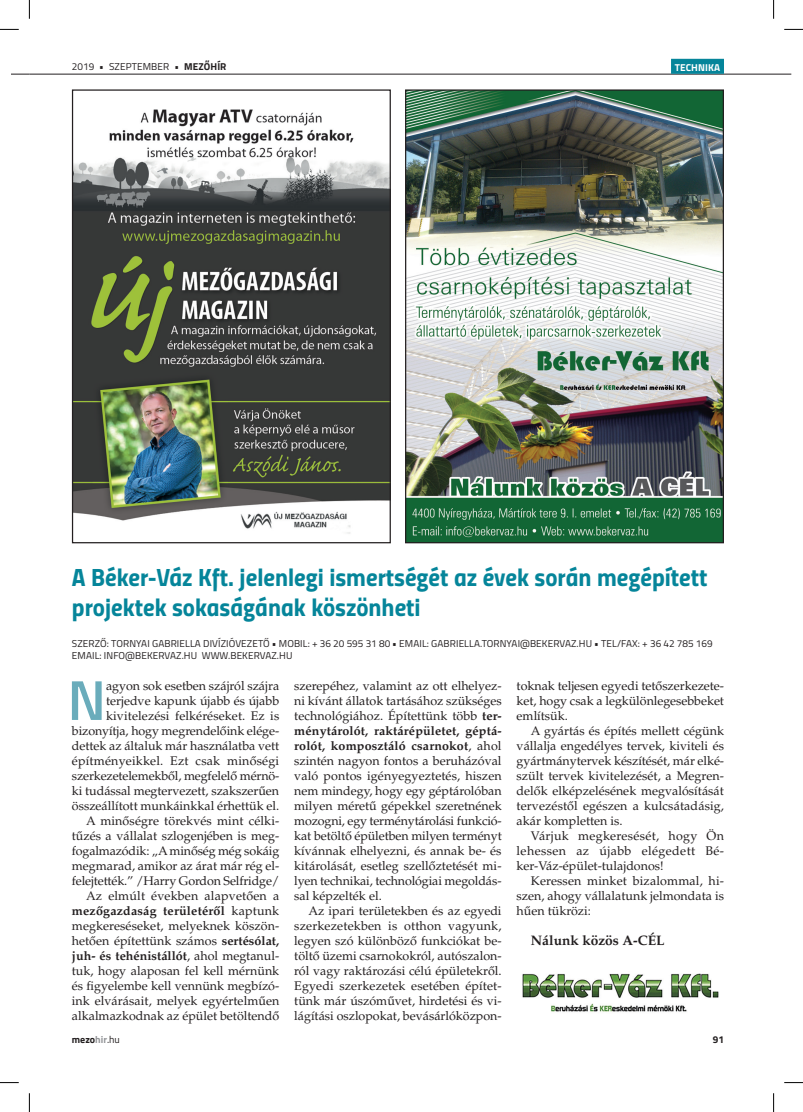
<style>
.page{position:relative;width:803px;height:1112px;background:#fff}
.page>*{position:absolute;margin:0;border:0;box-sizing:border-box;transform-origin:0 0}
.ELSŐ_BEKEZDÉS{font:600 56.25px "Titillium";color:#6aacbb}
.NÖVTERM_főcím{font:25px/30px "Titillium Bold Upright";color:#05859a}
.NORMAL-3_HASAB{font:700 13.75px "Palatino LT Std";color:#231f20}
.NORMAL-3_HASAB-2{font:12.5px/15px "Palatino LT Std";color:#231f20;text-align:justify}
.ELSŐ_BEKEZDÉS-2{font:12.5px/15px "Palatino LT Std";color:#231f20;text-align:right}
.SZERZŐ{font:10px/12px "Titillium";letter-spacing:.01em;color:#231f20}
.t1{font:700 10px "Titillium";color:#231f20}
.t2{font:700 10px "Titillium";letter-spacing:.01em;color:#fff}
.s1{font-weight:700}
.s2{color:#939598}
.s3{font-weight:400}
</style>
<div class="page">
<img style="left:522px;top:973px;width:197px;height:39px">
<img style="left:74px;top:109px;width:315px;height:425px">
<div style="left:72px;top:89px;width:319px;height:454px;border:1px solid #231f20"></div>
<img style="left:407px;top:91px;width:315px;height:450px">
<div style="left:405px;top:89px;width:319px;height:454px;border:1px solid #231f20"></div>
<svg style="left:12px;top:74px;width:17px;height:1px"></svg>
<hr style="left:29px;top:74px;width:762px;height:1px;background:#231f20">
<div style="left:671px;top:59px;width:53px;height:15px;background:#05859a"></div>
<svg style="left:0;top:29px;width:19px;height:1px"></svg>
<svg style="left:784px;top:29px;width:19px;height:1px"></svg>
<svg style="left:0;top:1082px;width:19px;height:1px"></svg>
<svg style="left:784px;top:1082px;width:19px;height:1px"></svg>
<svg style="left:29px;top:0;width:1px;height:19px"></svg>
<svg style="left:29px;top:1093px;width:1px;height:18px"></svg>
<svg style="left:773px;top:0;width:1px;height:19px"></svg>
<svg style="left:773px;top:1093px;width:1px;height:18px"></svg>
<p class="SZERZŐ" style="left:72px;top:60px;width:156px">2019 • SZEPTEMBER • <span class="s1">MEZŐHÍR</span></p>
<p class="t2" style="left:675px;top:60px;width:47px">TECHNIKA</p>
<p class="NÖVTERM_főcím" style="left:72px;top:560px;width:637px">A Béker-Váz Kft. jelenlegi ismertségét az évek során megépített projektek sokaságának köszönheti</p>
<p class="SZERZŐ" style="left:72px;top:636px;width:642px">SZERZŐ: TORNYAI GABRIELLA DIVÍZIÓVEZETŐ • MOBIL: + 36 20 595 31 80 • EMAIL: GABRIELLA.TORNYAI@BEKERVAZ.HU • TEL/FAX: + 36 42 785 169<br>EMAIL: INFO@BEKERVAZ.HU WWW.BEKERVAZ.HU</p>
<p class="ELSŐ_BEKEZDÉS" style="left:67px;top:657px;width:40px">N</p>
<p class="ELSŐ_BEKEZDÉS-2" style="left:72px;top:678px;width:209px">agyon sok esetben szájról szájra terjedve kapunk újabb és újabb kivitelezési felkéréseket. Ez is bizonyítja, hogy megrendelőink elége&shy;dettek az általuk már használatba vett építményeikkel. Ezt csak minőségi szerkezetelemekből, megfelelő mérnö&shy;ki tudással megtervezett, szakszerűen összeállított munkáinkkal érhettük el.</p>
<p class="NORMAL-3_HASAB-2" style="left:72px;top:813px;width:209px;text-indent:14px">A minőségre törekvés mint célki&shy;tűzés a vállalat szlogenjében is meg&shy;fogalmazódik: „A minőség még sokáig megmarad, amikor az árat már rég el&shy;felejtették.” /Harry Gordon Selfridge/</p>
<p class="NORMAL-3_HASAB-2" style="left:72px;top:888px;width:209px;text-indent:14px">Az elmúlt években alapvetően a <span class="s1">mezőgazdaság területéről</span> kaptunk megkereséseket, melyeknek köszön&shy;hetően építettünk számos <span class="s1">sertésólat, juh- és tehénistállót</span>, ahol megtanul&shy;tuk, hogy alaposan fel kell mérnünk és figyelembe kell vennünk megbízó&shy;ink elvárásait, melyek egyértelműen alkalmazkodnak az épület betöltendő</p>
<p class="NORMAL-3_HASAB-2" style="left:294px;top:678px;width:209px">szerepéhez, valamint az ott elhelyez&shy;ni kívánt állatok tartásához szükséges technológiához. Építettünk több <span class="s1">ter&shy;ménytárolót, raktárépületet, géptá&shy;rolót, komposztáló csarnokot</span>, ahol szintén nagyon fontos a beruházóval való pontos igényegyeztetés, hiszen nem mindegy, hogy egy géptárolóban milyen méretű gépekkel szeretnének mozogni, egy terménytárolási funkció&shy;kat betöltő épületben milyen terményt kívánnak elhelyezni, és annak be- és kitárolását, esetleg szellőztetését mi&shy;lyen technikai, technológiai megoldás&shy;sal képzelték el.</p>
<p class="NORMAL-3_HASAB-2" style="left:294px;top:903px;width:209px;text-indent:14px">Az ipari területekben és az egyedi szerkezetekben is otthon vagyunk, legyen szó különböző funkciókat be&shy;töltő üzemi csarnokokról, autószalon&shy;ról vagy raktározási célú épületekről.<br>Egyedi szerkezetek esetében építet&shy;tünk már úszóművet, hirdetési és vi&shy;lágítási oszlopokat, bevásárlóközpon-</p>
<p class="NORMAL-3_HASAB-2" style="left:517px;top:678px;width:209px">toknak teljesen egyedi tetőszerkezete&shy;ket, hogy csak a legkülönlegesebbeket említsük.</p>
<p class="NORMAL-3_HASAB-2" style="left:517px;top:723px;width:209px;text-indent:14px">A gyártás és építés mellett cégünk vállalja engedélyes tervek, kiviteli és gyártmánytervek készítését, már elké&shy;szült tervek kivitelezését, a Megren&shy;delők elképzelésének megvalósítását tervezéstől egészen a kulcsátadásig, akár kompletten is.</p>
<p class="NORMAL-3_HASAB-2" style="left:517px;top:828px;width:209px;text-indent:14px">Várjuk megkeresését, hogy Ön lehessen az újabb elégedett Bé&shy;ker-Váz-épület-tulajdonos!</p>
<p class="NORMAL-3_HASAB-2" style="left:517px;top:873px;width:209px;text-indent:14px">Keressen minket bizalommal, hi&shy;szen, ahogy vállalatunk jelmondata is hűen tükrözi:</p>
<p class="NORMAL-3_HASAB" style="left:531px;top:932px;width:135px">Nálunk közös A-CÉL</p>
<p class="t1" style="left:72px;top:1031px;width:50px">mezo<span class="s2">hir</span><span class="s3">.hu</span></p>
<p class="t1" style="left:713px;top:1031px;width:13px">91</p>
</div>
